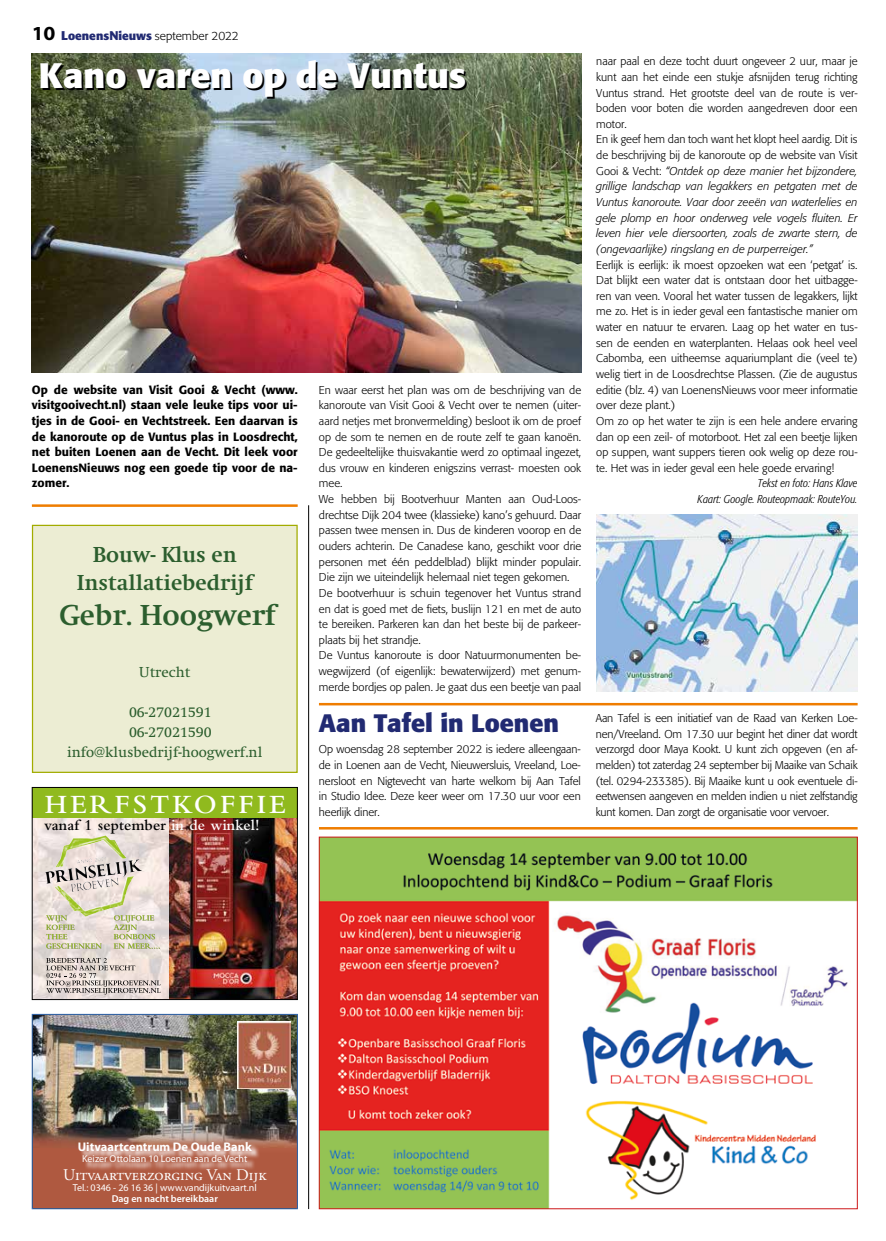
<style>
.page{position:relative;width:886px;height:1241px;background:#fff}
.page>*{position:absolute;margin:0;border:0;box-sizing:border-box;transform-origin:0 0}
.t1{font:700 35px "Formata";color:#fff}
.t2{font:700 30px "Swift";color:#2c5e2e}
.t3{font:600 27.5px "Bembo Std";letter-spacing:.115em;color:#fff}
.t4{font:700 25px "Formata";color:#212a72}
.t5{font:700 22.5px/27.5px "Swift";color:#2c5e2e;text-align:center}
.t6{font:16.25px "Adobe Garamond Pro";color:#fff}
.t7{font:600 15.62px "Bembo Std";letter-spacing:.005em;color:#000}
.t8{font:15px "Swift";color:#2c5e2e}
.t9{font:700 12.5px "Myriad Pro";color:#fff}
.t10{font:500 11.88px/15.6px "Formata";color:#000;text-align:justify}
.t11{font:300 11.88px "Formata";color:#000}
.t12{font:300 11.25px/15.6px "Formata";color:#000}
.t13{font:italic 300 condensed 11.25px/15.6px "Formata";color:#000;text-align:right}
.t14{font:10px "Myriad Pro";color:#fff}
.t15{font:600 10px "Myriad Pro";color:#fff}
.s1{font-family:"Myriad Pro";font-weight:700;font-stretch:semi-expanded;font-size:20px}
.s2{font-weight:700;font-size:12.5px;color:#212a72}
.s3{font-weight:700;color:#212a72}
.s4{font-style:italic}
.s5{color:#fff}
</style>
<div class="page">
<hr style="left:308px;top:505px;width:1px;height:703px;background:#000">
<hr style="left:32px;top:504px;width:266px;height:3px;background:#ef7d00">
<img style="left:34px;top:1016px;width:261px;height:190px">
<img style="left:237px;top:1020px;width:54px;height:67px">
<svg style="left:80px;top:1142px;width:180px;height:28px;background:#bf7f6b"></svg>
<div style="left:32px;top:1013px;width:266px;height:195px;border:1px solid #396eb5"></div>
<div style="left:32px;top:524px;width:266px;height:248px;background:#ecedd3;border:1px solid #a2ac00"></div>
<img style="left:32px;top:53px;width:549px;height:319px">
<hr style="left:319px;top:702px;width:538px;height:3px;background:#ef7d00">
<img style="left:596px;top:514px;width:261px;height:177px">
<img style="left:321px;top:838px;width:534px;height:368px">
<hr style="left:319px;top:826px;width:538px;height:3px;background:#ef7d00">
<img style="left:168px;top:817px;width:128px;height:180px">
<img style="left:34px;top:817px;width:134px;height:180px">
<img style="left:55px;top:835px;width:57px;height:32px">
<svg style="left:46px;top:957px;width:115px;height:37px;background:#c9bfba"></svg>
<div style="left:32px;top:787px;width:265px;height:30px;background:#90ba1e"></div>
<svg style="left:46px;top:915px;width:56px;height:33px;background:#dad5c1"></svg>
<svg style="left:113px;top:914px;width:47px;height:34px;background:#d3d1b9"></svg>
<div style="left:32px;top:787px;width:266px;height:212px;border:1px solid #000"></div>
<p class="t11" style="left:32px;top:29px;width:208px"><span class="s1">10</span> <span class="s2">L</span><span class="s3">oenens</span><span class="s2">N</span><span class="s3">ieuws</span> september 2022</p>
<h1 class="t1" style="left:39px;top:54px;width:429px">Kano varen op de Vuntus</h1>
<p class="t12" style="left:596px;top:54px;width:263px">naar paal en deze tocht duurt ongeveer 2 uur, maar je kunt aan het einde een stukje afsnijden terug richting Vuntus strand. Het grootste deel van de route is ver&shy;boden voor boten die worden aangedreven door een motor.<br>En ik geef hem dan toch want het klopt heel aardig. Dit is de beschrijving bij de kanoroute op de website van Visit Gooi &amp; Vecht: <span class="s4">“Ontdek op deze manier het bijzondere, grillige landschap van legakkers en petgaten met de Vuntus kanoroute. Vaar door zeeën van waterlelies en gele plomp en hoor onderweg vele vogels fluiten. Er leven hier vele diersoorten, zoals de zwarte stern, de (ongevaarlijke) ringslang en de purperreiger.”</span></p>
<p class="t12" style="left:596px;top:257px;width:263px">Eerlijk is eerlijk: ik moest opzoeken wat een ‘petgat’ is.<br>Dat blijkt een water dat is ontstaan door het uitbagge&shy;ren van veen. Vooral het water tussen de legakkers, lijkt me zo. Het is in ieder geval een fantastische manier om water en natuur te ervaren. Laag op het water en tus&shy;sen de eenden en waterplanten. Helaas ook heel veel Cabomba, een uitheemse aquariumplant die (veel te) welig tiert in de Loosdrechtse Plassen. (Zie de augustus editie (blz. 4) van LoenensNieuws voor meer informatie over deze plant.)<br>Om zo op het water te zijn is een hele andere ervaring dan op een zeil- of motorboot. Het zal een beetje lijken op suppen, want suppers tieren ook welig op deze rou&shy;te. Het was in ieder geval een hele goede ervaring!</p>
<p class="t13" style="left:698px;top:476px;width:161px">Tekst en foto: Hans Klave<br>Kaart: Google. Routeopmaak: RouteYou.</p>
<p class="t10" style="left:32px;top:381px;width:267px">Op de website van Visit Gooi &amp; Vecht (www. visitgooivecht.nl) staan vele leuke tips voor ui&shy;tjes in de Gooi- en Vechtstreek. Een daarvan is de kanoroute op de Vuntus plas in Loosdrecht, net buiten Loenen aan de Vecht. Dit leek voor LoenensNieuws nog een goede tip voor de na&shy;zomer.</p>
<p class="t12" style="left:319px;top:382px;width:264px">En waar eerst het plan was om de beschrijving van de kanoroute van Visit Gooi &amp; Vecht over te nemen (uiter&shy;aard netjes met bronvermelding) besloot ik om de proef op de som te nemen en de route zelf te gaan kanoën.<br>De gedeeltelijke thuisvakantie werd zo optimaal ingezet, dus vrouw en kinderen enigszins verrast- moesten ook mee.<br>We hebben bij Bootverhuur Manten aan Oud-Loos&shy;drechtse Dijk 204 twee (klassieke) kano’s gehuurd. Daar passen twee mensen in. Dus de kinderen voorop en de ouders achterin. De Canadese kano, geschikt voor drie personen met één peddelblad) blijkt minder populair.<br>Die zijn we uiteindelijk helemaal niet tegen gekomen.<br>De bootverhuur is schuin tegenover het Vuntus strand en dat is goed met de fiets, buslijn 121 en met de auto te bereiken. Parkeren kan dan het beste bij de parkeer&shy;plaats bij het strandje.<br>De Vuntus kanoroute is door Natuurmonumenten be&shy;wegwijzerd (of eigenlijk: bewaterwijzerd) met genum&shy;merde bordjes op palen. Je gaat dus een beetje van paal</p>
<h3 class="t5" style="left:77px;top:541px;width:178px">Bouw- Klus en<br>Installatiebedrijf</h3>
<h2 class="t2" style="left:60px;top:598px;width:218px">Gebr. Hoogwerf</h2>
<h3 class="t8" style="left:139px;top:663px;width:53px">Utrecht</h3>
<h3 class="t8" style="left:129px;top:703px;width:84px">06-27021591</h3>
<h3 class="t8" style="left:129px;top:723px;width:84px">06-27021590</h3>
<h3 class="t8" style="left:67px;top:743px;width:197px">info@klusbedrijf-hoogwerf.nl</h3>
<h3 class="t4" style="left:319px;top:707px;width:242px">Aan Tafel in Loenen</h3>
<p class="t12" style="left:596px;top:710px;width:263px;text-align:justify">Aan Tafel is een initiatief van de Raad van Kerken Loe&shy;nen/Vreeland. Om 17.30 uur begint het diner dat wordt verzorgd door Maya Kookt. U kunt zich opgeven (en af&shy;melden) tot zaterdag 24 september bij Maaike van Schaik (tel. 0294-233385). Bij Maaike kunt u ook eventuele di&shy;eetwensen aangeven en melden indien u niet zelfstandig kunt komen. Dan zorgt de organisatie voor vervoer.</p>
<p class="t12" style="left:319px;top:741px;width:263px;text-align:justify">Op woensdag 28 september 2022 is iedere alleengaan&shy;de in Loenen aan de Vecht, Nieuwersluis, Vreeland, Loe&shy;nersloot en Nigtevecht van harte welkom bij Aan Tafel in Studio Idee. Deze keer weer om 17.30 uur voor een heerlijk diner.</p>
<h3 class="t3" style="left:45px;top:788px;width:242px">HERFSTKOFFIE</h3>
<h3 class="t7" style="left:44px;top:816px;width:217px">vanaf 1 september <span class="s5">in de winkel!</span></h3>
<p class="t9" style="left:78px;top:1139px;width:176px">Uitvaartcentrum De Oude Bank</p>
<p class="t14" style="left:82px;top:1152px;width:167px">Keizer Ottolaan 10 Loenen aan de Vecht</p>
<h3 class="t6" style="left:63px;top:1164px;width:205px">Uitvaartverzorging Van Dijk</h3>
<p class="t14" style="left:73px;top:1181px;width:186px">Tel.: 0346 - 26 16 36 | www.vandijkuitvaart.nl</p>
<p class="t15" style="left:112px;top:1192px;width:108px">Dag en nacht bereikbaar</p>
</div>
